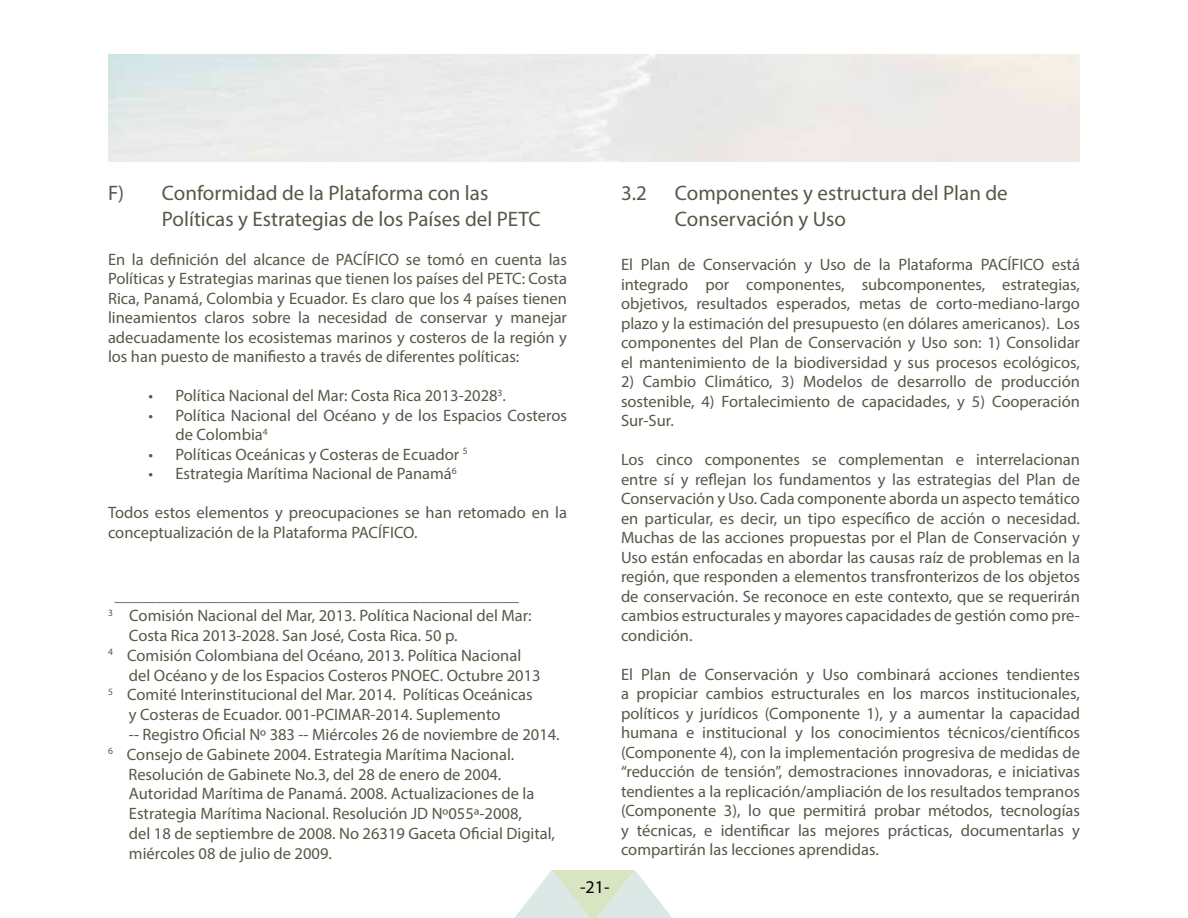
<style>
.page{position:relative;width:1188px;height:918px;background:#fff}
.page>*{position:absolute;margin:0;border:0;box-sizing:border-box;transform-origin:0 0}
.t1{font:21px/25.2px "Myriad Pro";color:#585748}
.t2{font:18px "Myriad Pro";color:#000}
.t3{font:16.5px/19.5px "Myriad Pro";color:#585748;text-align:justify}
</style>
<div class="page">
<svg style="left:514px;top:870px;width:158px;height:48px"></svg>
<p class="t1" style="left:162px;top:180px;width:380px;text-indent:-54px">F) Conformidad de la Plataforma con las<br>Políticas y Estrategias de los Países del PETC</p>
<p class="t3" style="left:108px;top:249px;width:461px">En la definición del alcance de PACÍFICO se tomó en cuenta las Políticas y Estrategias marinas que tienen los países del PETC: Costa Rica, Panamá, Colombia y Ecuador. Es claro que los 4 países tienen lineamientos claros sobre la necesidad de conservar y manejar adecuadamente los ecosistemas marinos y costeros de la región y los han puesto de manifiesto a través de diferentes políticas:</p>
<p class="t3" style="left:149px;top:386px;width:359px">• Política Nacional del Mar: Costa Rica 2013-2028<sup>3</sup>.</p>
<p class="t3" style="left:175px;top:405px;width:393px;text-indent:-27px">• Política Nacional del Océano y de los Espacios Costeros de Colombia<sup>4</sup></p>
<p class="t3" style="left:149px;top:444px;width:321px">• Políticas Oceánicas y Costeras de Ecuador <sup>5</sup></p>
<p class="t3" style="left:148px;top:464px;width:310px">• Estrategia Marítima Nacional de Panamá<sup>6</sup></p>
<p class="t3" style="left:108px;top:503px;width:460px">Todos estos elementos y preocupaciones se han retomado en la conceptualización de la Plataforma PACÍFICO.</p>
<p class="t3" style="left:115px;top:586px;width:406px">_________________________________________________</p>
<p class="t3" style="left:108px;top:606px;width:425px"><sup>3</sup> Comisión Nacional del Mar, 2013. Política Nacional del Mar:</p>
<p class="t3" style="left:129px;top:625px;width:330px">Costa Rica 2013-2028. San José, Costa Rica. 50 p.</p>
<p class="t3" style="left:108px;top:645px;width:415px"><sup>4</sup> Comisión Colombiana del Océano, 2013. Política Nacional</p>
<p class="t3" style="left:129px;top:665px;width:413px">del Océano y de los Espacios Costeros PNOEC. Octubre 2013</p>
<p class="t3" style="left:108px;top:685px;width:426px"><sup>5</sup> Comité Interinstitucional del Mar. 2014. Políticas Oceánicas</p>
<p class="t3" style="left:129px;top:705px;width:373px">y Costeras de Ecuador. 001-PCIMAR-2014. Suplemento</p>
<p class="t3" style="left:129px;top:724px;width:432px">-- Registro Oficial Nº 383 -- Miércoles 26 de noviembre de 2014.</p>
<p class="t3" style="left:108px;top:744px;width:408px"><sup>6</sup> Consejo de Gabinete 2004. Estrategia Marítima Nacional.</p>
<p class="t3" style="left:128px;top:764px;width:374px">Resolución de Gabinete No.3, del 28 de enero de 2004.</p>
<p class="t3" style="left:129px;top:784px;width:407px">Autoridad Marítima de Panamá. 2008. Actualizaciones de la</p>
<p class="t3" style="left:129px;top:804px;width:394px">Estrategia Marítima Nacional. Resolución JD Nº055ª-2008,</p>
<p class="t3" style="left:129px;top:823px;width:427px">del 18 de septiembre de 2008. No 26319 Gaceta Oficial Digital,</p>
<p class="t3" style="left:129px;top:843px;width:204px">miércoles 08 de julio de 2009.</p>
<p class="t2" style="left:580px;top:875px;width:31px">-21-</p>
<p class="t1" style="left:621px;top:180px;width:27px">3.2</p>
<p class="t1" style="left:675px;top:180px;width:334px">Componentes y estructura del Plan de<br>Conservación y Uso</p>
<p class="t3" style="left:621px;top:255px;width:461px">El Plan de Conservación y Uso de la Plataforma PACÍFICO está integrado por componentes, subcomponentes, estrategias, objetivos, resultados esperados, metas de corto-mediano-largo plazo y la estimación del presupuesto (en dólares americanos). Los componentes del Plan de Conservación y Uso son: 1) Consolidar el mantenimiento de la biodiversidad y sus procesos ecológicos,</p>
<p class="t3" style="left:621px;top:372px;width:460px">2) Cambio Climático, 3) Modelos de desarrollo de producción sostenible, 4) Fortalecimiento de capacidades, y 5) Cooperación Sur-Sur.</p>
<p class="t3" style="left:621px;top:450px;width:461px">Los cinco componentes se complementan e interrelacionan entre sí y reflejan los fundamentos y las estrategias del Plan de Conservación y Uso. Cada componente aborda un aspecto temático en particular, es decir, un tipo específico de acción o necesidad.<br>Muchas de las acciones propuestas por el Plan de Conservación y Uso están enfocadas en abordar las causas raíz de problemas en la región, que responden a elementos transfronterizos de los objetos de conservación. Se reconoce en este contexto, que se requerirán cambios estructurales y mayores capacidades de gestión como pre&shy;condición.</p>
<p class="t3" style="left:621px;top:664px;width:461px">El Plan de Conservación y Uso combinará acciones tendientes a propiciar cambios estructurales en los marcos institucionales, políticos y jurídicos (Componente 1), y a aumentar la capacidad humana e institucional y los conocimientos técnicos/científicos (Componente 4), con la implementación progresiva de medidas de “reducción de tensión”, demostraciones innovadoras, e iniciativas tendientes a la replicación/ampliación de los resultados tempranos (Componente 3), lo que permitirá probar métodos, tecnologías y técnicas, e identificar las mejores prácticas, documentarlas y compartirán las lecciones aprendidas.</p>
</div>
